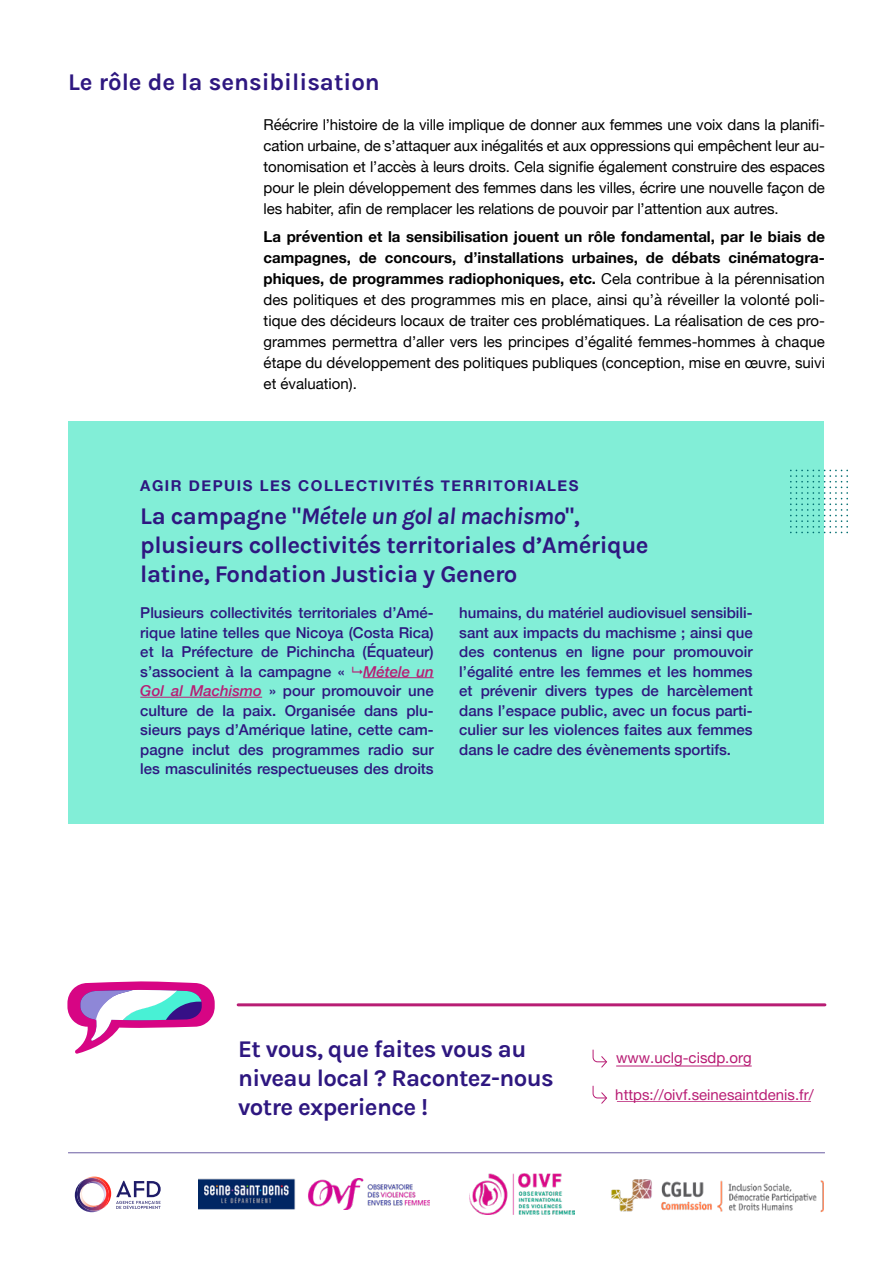
<style>
.page{position:relative;width:893px;height:1263px;background:#fff}
.page>*{position:absolute;margin:0;border:0;box-sizing:border-box;transform-origin:0 0}
.t1{font:24px/28.8px "Karla";letter-spacing:-.02em;color:#2e1780}
.t2{font:24px "Karla";color:#2e1780}
.t3{font:15px/21px "Helvetica Neue";letter-spacing:-.01em;color:#000;text-align:justify}
.t4{font:500 15px/19.5px "Helvetica Neue";color:#2e1780;text-align:justify}
.t5{font:700 15px "Helvetica Neue";letter-spacing:.1em;color:#2e1780}
.t6{font:15px "Helvetica Neue";color:#b81d74}
.t7{font:15px "Helvetica Neue";color:#b81d74}
.s1{font-weight:700}
.s2{font-style:italic}
.s3{font-style:italic;color:#b81d74}
</style>
<div class="page">
<div style="left:69px;top:421px;width:755px;height:402px;background:#82eed7"></div>
<hr style="left:363px;top:677px;width:71px;height:1px;background:#b81d74">
<hr style="left:140px;top:697px;width:122px;height:1px;background:#b81d74">
<svg style="left:790px;top:470px;width:58px;height:63px"></svg>
<img style="left:611px;top:1179px;width:213px;height:33px">
<img style="left:199px;top:1179px;width:230px;height:31px">
<img style="left:469px;top:1174px;width:105px;height:41px">
<svg style="left:87px;top:1176px;width:24px;height:26px"></svg>
<svg style="left:75px;top:1187px;width:23px;height:25px"></svg>
<svg style="left:77px;top:1178px;width:32px;height:33px"></svg>
<svg style="left:116px;top:1181px;width:45px;height:28px"></svg>
<hr style="left:68px;top:1152px;width:757px;height:1px;background:#6a5ca2">
<svg style="left:67px;top:981px;width:148px;height:73px"></svg>
<hr style="left:616px;top:1066px;width:136px;height:1px;background:#b81d74">
<hr style="left:617px;top:1101px;width:194px;height:1px;background:#b81d74">
<svg style="left:592px;top:1049px;width:15px;height:19px"></svg>
<svg style="left:592px;top:1085px;width:15px;height:19px"></svg>
<hr style="left:238px;top:1003px;width:587px;height:3px;background:#b81d74">
<h1 class="t2" style="left:68px;top:67px;width:313px">Le rôle de la sensibilisation</h1>
<p class="t3" style="left:264px;top:115px;width:563px">Réécrire l’histoire de la ville implique de donner aux femmes une voix dans la planifi&shy;cation urbaine, de s’attaquer aux inégalités et aux oppressions qui empêchent leur au&shy;tonomisation et l’accès à leurs droits. Cela signifie également construire des espaces pour le plein développement des femmes dans les villes, écrire une nouvelle façon de les habiter, afin de remplacer les relations de pouvoir par l’attention aux autres.</p>
<p class="t3" style="left:264px;top:227px;width:563px"><span class="s1">La prévention et la sensibilisation jouent un rôle fondamental, par le biais de campagnes, de concours, d’installations urbaines, de débats cinématogra&shy;phiques, de programmes radiophoniques, etc.</span> Cela contribue à la pérennisation des politiques et des programmes mis en place, ainsi qu’à réveiller la volonté poli&shy;tique des décideurs locaux de traiter ces problématiques. La réalisation de ces pro&shy;grammes permettra d’aller vers les principes d’égalité femmes-hommes à chaque étape du développement des politiques publiques (conception, mise en œuvre, suivi et évaluation).</p>
<p class="t5" style="left:140px;top:474px;width:440px">AGIR DEPUIS LES COLLECTIVITÉS TERRITORIALES</p>
<h1 class="t1" style="left:140px;top:501px;width:510px">La campagne "<span class="s2">Métele un gol al machismo</span>", plusieurs collectivités territoriales d’Amérique latine, Fondation Justicia y Genero</h1>
<p class="t4" style="left:140px;top:602px;width:295px">Plusieurs collectivités territoriales d’Amé&shy;rique latine telles que Nicoya (Costa Rica) et la Préfecture de Pichincha (Équateur) s’associent à la campagne « <span class="s3">Métele un Gol al Machismo</span> » pour promouvoir une culture de la paix. Organisée dans plu&shy;sieurs pays d’Amérique latine, cette cam&shy;pagne inclut des programmes radio sur les masculinités respectueuses des droits</p>
<p class="t4" style="left:459px;top:602px;width:295px">humains, du matériel audiovisuel sensibili&shy;sant aux impacts du machisme ; ainsi que des contenus en ligne pour promouvoir l’égalité entre les femmes et les hommes et prévenir divers types de harcèlement dans l’espace public, avec un focus parti&shy;culier sur les violences faites aux femmes dans le cadre des évènements sportifs.</p>
<h1 class="t1" style="left:238px;top:1034px;width:317px">Et vous, que faites vous au niveau local ? Racontez-nous votre experience !</h1>
<p class="t7" style="left:616px;top:1047px;width:137px">www.uclg-cisdp.org</p>
<p class="t6" style="left:615px;top:1083px;width:200px">https://oivf.seinesaintdenis.fr/</p>
</div>
